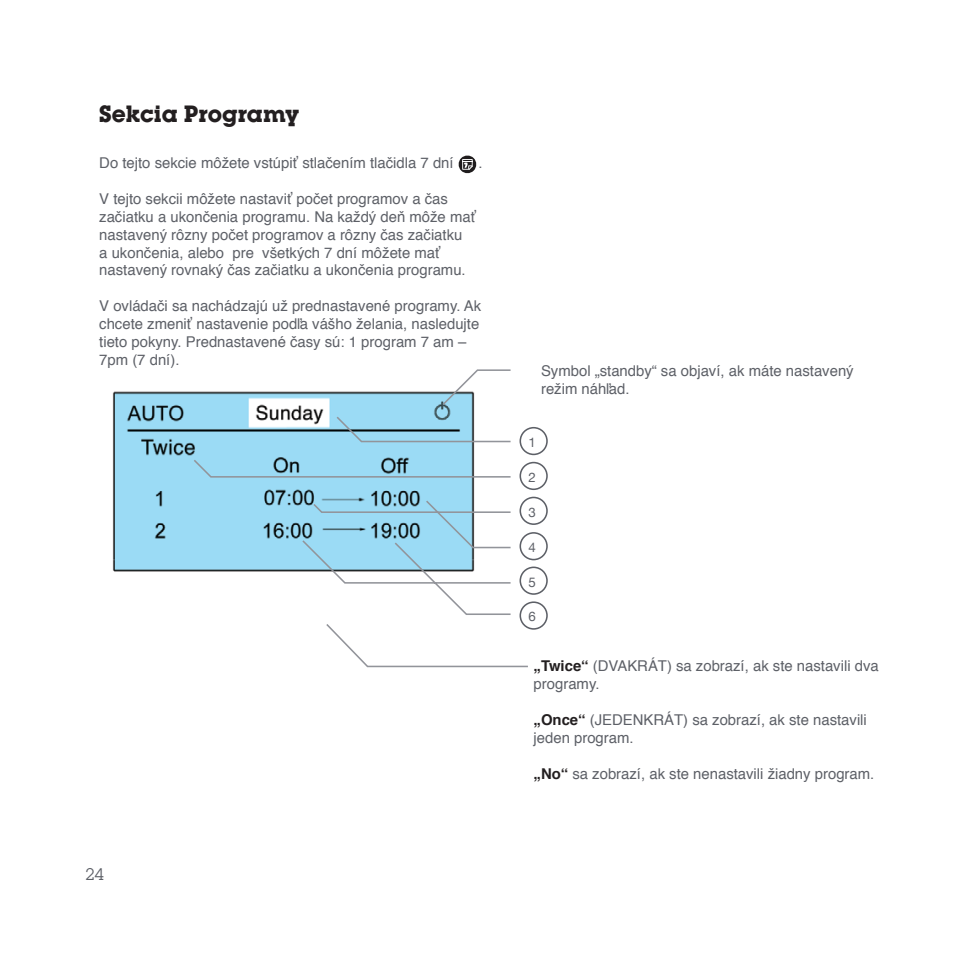
<style>
.page{position:relative;width:958px;height:958px;background:#fff}
.page>*{position:absolute;margin:0;border:0;box-sizing:border-box;transform-origin:0 0}
.t1{font:700 24.5px "Lubalin Graph Itc TEE";color:#231f20}
.t2{font:17.5px "Lubalin Graph Itc TEE";color:#5d6067}
.t3{font:14.88px/17.8px "Helvetica";color:#5d6067}
.t4{font:13.3px "Helvetica Neue";color:#5d6067}
.s1{font-weight:700;color:#231f20}
</style>
<div class="page">
<img style="left:112px;top:391px;width:80px;height:181px">
<svg style="left:192px;top:369px;width:319px;height:232px"></svg>
<svg style="left:519px;top:427px;width:28px;height:28px"></svg>
<svg style="left:519px;top:462px;width:28px;height:28px"></svg>
<svg style="left:519px;top:496px;width:28px;height:29px"></svg>
<svg style="left:519px;top:532px;width:28px;height:28px"></svg>
<svg style="left:519px;top:566px;width:28px;height:28px"></svg>
<svg style="left:326px;top:601px;width:221px;height:67px"></svg>
<svg style="left:458px;top:155px;width:18px;height:18px"></svg>
<p class="t1" style="left:99px;top:99px;width:201px">Sekcia Programy</p>
<p class="t3" style="left:99px;top:154px;width:356px">Do tejto sekcie môžete vstúpiť stlačením tlačidla 7 dní</p>
<p class="t3" style="left:478px;top:154px;width:6px">.</p>
<p class="t3" style="left:99px;top:190px;width:378px">V tejto sekcii môžete nastaviť počet programov a čas začiatku a ukončenia programu. Na každý deň môže mať nastavený rôzny počet programov a rôzny čas začiatku<br>a ukončenia, alebo pre všetkých 7 dní môžete mať nastavený rovnaký čas začiatku a ukončenia programu.</p>
<p class="t3" style="left:99px;top:297px;width:383px">V ovládači sa nachádzajú už prednastavené programy. Ak chcete zmeniť nastavenie podľa vášho želania, nasledujte tieto pokyny. Prednastavené časy sú: 1 program 7 am – 7pm (7 dní).</p>
<p class="t2" style="left:85px;top:864px;width:20px">24</p>
<p class="t3" style="left:541px;top:362px;width:314px">Symbol „standby“ sa objaví, ak máte nastavený režim náhľad.</p>
<p class="t4" style="left:528px;top:434px;width:9px">1</p>
<p class="t4" style="left:528px;top:469px;width:9px">2</p>
<p class="t4" style="left:528px;top:504px;width:9px">3</p>
<p class="t4" style="left:528px;top:539px;width:9px">4</p>
<p class="t4" style="left:528px;top:574px;width:9px">5</p>
<p class="t4" style="left:528px;top:608px;width:9px">6</p>
<p class="t3" style="left:533px;top:657px;width:347px"><span class="s1">„Twice“</span> (DVAKRÁT) sa zobrazí, ak ste nastavili dva programy.</p>
<p class="t3" style="left:533px;top:711px;width:335px"><span class="s1">„Once“</span> (JEDENKRÁT) sa zobrazí, ak ste nastavili jeden program.</p>
<p class="t3" style="left:533px;top:764px;width:342px"><span class="s1">„No“</span> sa zobrazí, ak ste nenastavili žiadny program.</p>
</div>
